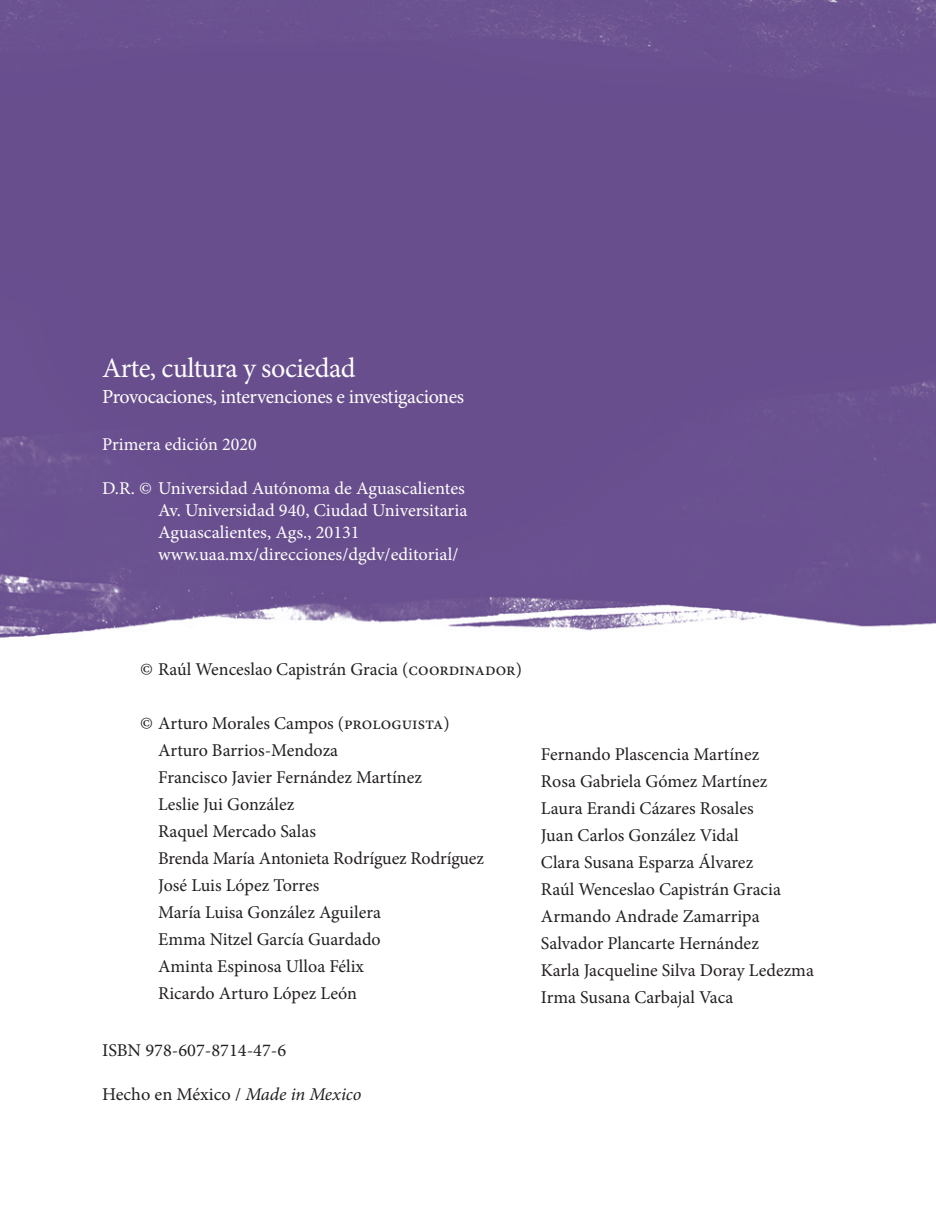
<style>
.page{position:relative;width:936px;height:1219px;background:#fff}
.page>*{position:absolute;margin:0;border:0;box-sizing:border-box;transform-origin:0 0}
.t1{font:28px "Minion Pro";color:#fff}
.t2{font:20px "Minion Pro";color:#fff}
.t3{font:18px/27px "Minion Pro";letter-spacing:-.005em;color:#231f20}
.t4{font:18px/22px "Minion Pro";color:#fff}
.s1{font-style:italic}
</style>
<div class="page">
<div style="left:0;top:0;width:935px;height:638px;background:#694e8e"></div>
<h1 class="t1" style="left:102px;top:349px;width:255px">Arte, cultura y sociedad</h1>
<p class="t2" style="left:102px;top:383px;width:363px">Provocaciones, intervenciones e investigaciones</p>
<p class="t4" style="left:102px;top:433px;width:156px">Primera edición 2020</p>
<p class="t4" style="left:158px;top:477px;width:311px;text-indent:-56px">D.R. © Universidad Autónoma de Aguascalientes Av. Universidad 940, Ciudad Universitaria Aguascalientes, Ags., 20131 www.uaa.mx/direcciones/dgdv/editorial/</p>
<p class="t3" style="left:140px;top:656px;width:383px">© Raúl Wenceslao Capistrán Gracia (coordinador)</p>
<p class="t3" style="left:158px;top:710px;width:327px;text-indent:-18px">© Arturo Morales Campos (prologuista)<br>Arturo Barrios-Mendoza<br>Francisco Javier Fernández Martínez<br>Leslie Jui González<br>Raquel Mercado Salas<br>Brenda María Antonieta Rodríguez Rodríguez<br>José Luis López Torres<br>María Luisa González Aguilera<br>Emma Nitzel García Guardado<br>Aminta Espinosa Ulloa Félix<br>Ricardo Arturo López León</p>
<p class="t3" style="left:102px;top:1037px;width:185px">ISBN 978-607-8714-47-6</p>
<p class="t3" style="left:102px;top:1081px;width:261px">Hecho en México / <span class="s1">Made in Mexico</span></p>
<p class="t3" style="left:541px;top:741px;width:274px">Fernando Plascencia Martínez<br>Rosa Gabriela Gómez Martínez<br>Laura Erandi Cázares Rosales<br>Juan Carlos González Vidal<br>Clara Susana Esparza Álvarez<br>Raúl Wenceslao Capistrán Gracia<br>Armando Andrade Zamarripa<br>Salvador Plancarte Hernández<br>Karla Jacqueline Silva Doray Ledezma<br>Irma Susana Carbajal Vaca</p>
</div>
